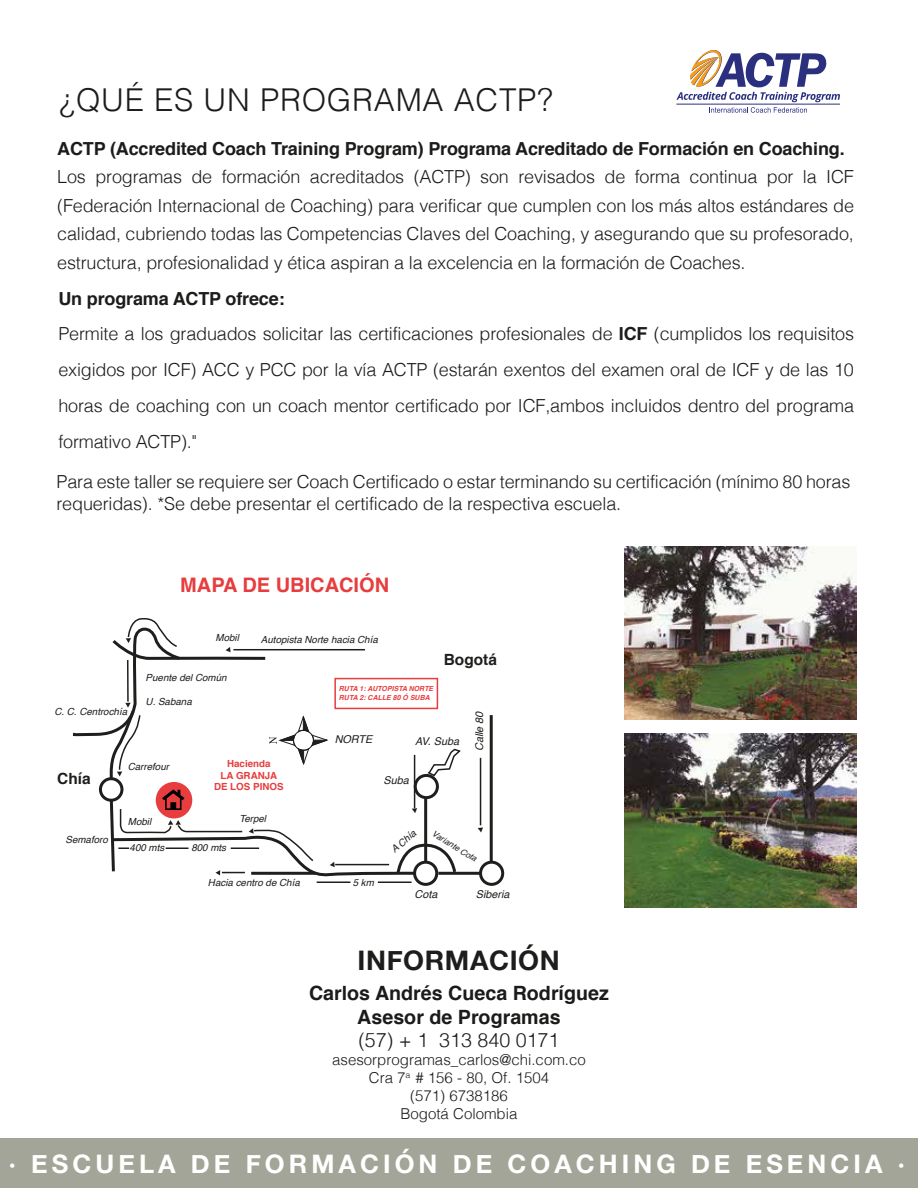
<style>
.page{position:relative;width:918px;height:1188px;background:#fff}
.page>*{position:absolute;margin:0;border:0;box-sizing:border-box;transform-origin:0 0}
.t1{font:300 31.5px "Helvetica";letter-spacing:.025em;color:#1c1c1b}
.t2{font:700 27px "Helvetica Neue";letter-spacing:.025em;color:#1d1d1b}
.t3{font:700 25.5px "Helvetica Neue";letter-spacing:.16em;color:#fff}
.t4{font:700 19.95px "Helvetica";color:#e73d3e}
.t5{font:700 19.65px/23.5px "Helvetica";color:#1b1c1a;text-align:center}
.t6{font:300 19.65px "Helvetica";color:#1b1c1a}
.t7{font:300 18px/36px "Helvetica";letter-spacing:-.01em;color:#1c1c1b;text-align:justify}
.t8{font:700 18px "Helvetica";letter-spacing:-.01em;color:#1c1c1b}
.t9{font:700 15.45px "Helvetica";color:#1e1e1c}
.t10{font:300 15px/18px "Helvetica";color:#1b1c1a;text-align:center}
.t11{font:italic 10.8px "Helvetica";color:#1e1e1c}
.t12{font:italic 9.75px "Helvetica";color:#1e1e1c}
.t13{font:700 9.75px/11.7px "Helvetica";color:#e73d3e;text-align:center}
.t14{font:italic 8.4px "Helvetica";color:#1e1e1c}
.t15{font:italic 700 7.05px/8.4px "Helvetica";color:#e73d3e}
.s1{font-weight:700}
</style>
<div class="page">
<div style="left:0;top:1139px;width:918px;height:49px;background:#a3a598"></div>
<svg style="left:676px;top:50px;width:164px;height:63px"></svg>
<hr style="left:676px;top:104px;width:164px;height:1px;background:#2b307e">
<div style="left:99px;top:777px;width:24px;height:25px;border:3px solid #1e1e1c;border-radius:50%"></div>
<div style="left:413px;top:861px;width:25px;height:25px;border:3px solid #1e1e1c;border-radius:50%"></div>
<hr style="left:438px;top:872px;width:43px;height:3px;background:#1e1e1c">
<div style="left:479px;top:861px;width:25px;height:25px;border:3px solid #1e1e1c;border-radius:50%"></div>
<div style="left:414px;top:774px;width:25px;height:25px;border:3px solid #1e1e1c;border-radius:50%"></div>
<hr style="left:490px;top:715px;width:3px;height:147px;background:#1e1e1c">
<hr style="left:317px;top:882px;width:33px;height:1px;background:#1e1e1c">
<hr style="left:378px;top:882px;width:34px;height:1px;background:#1e1e1c">
<hr style="left:480px;top:758px;width:1px;height:67px;background:#1e1e1c">
<svg style="left:478px;top:828px;width:5px;height:4px"></svg>
<hr style="left:414px;top:755px;width:1px;height:53px;background:#1e1e1c">
<div style="left:156px;top:782px;width:36px;height:36px;background:#e73d3e;border-radius:50%"></div>
<svg style="left:108px;top:789px;width:350px;height:87px"></svg>
<hr style="left:233px;top:649px;width:132px;height:1px;background:#1e1e1c">
<svg style="left:72px;top:618px;width:257px;height:164px"></svg>
<div style="left:334px;top:678px;width:104px;height:31px;border:2px solid #e73d3e"></div>
<svg style="left:426px;top:749px;width:35px;height:28px"></svg>
<img style="left:625px;top:734px;width:231px;height:173px">
<img style="left:625px;top:546px;width:231px;height:173px">
<h1 class="t1" style="left:60px;top:73px;width:495px">¿QUÉ ES UN PROGRAMA ACTP?</h1>
<p class="t8" style="left:57px;top:134px;width:789px">ACTP (Accredited Coach Training Program) Programa Acreditado de Formación en Coaching.</p>
<p class="t7" style="left:57px;top:161px;width:798px;line-height:28.5px">Los programas de formación acreditados (ACTP) son revisados de forma continua por la ICF (Federación Internacional de Coaching) para verificar que cumplen con los más altos estándares de calidad, cubriendo todas las Competencias Claves del Coaching, y asegurando que su profesorado, estructura, profesionalidad y ética aspiran a la excelencia en la formación de Coaches.</p>
<p class="t8" style="left:58px;top:284px;width:228px">Un programa ACTP ofrece:</p>
<p class="t7" style="left:58px;top:314px;width:797px">Permite a los graduados solicitar las certificaciones profesionales de <span class="s1">ICF</span> (cumplidos los requisitos exigidos por ICF) ACC y PCC por la vía ACTP (estarán exentos del examen oral de ICF y de las 10 horas de coaching con un coach mentor certificado por ICF,ambos incluidos dentro del programa formativo ACTP)."</p>
<p class="t7" style="left:56px;top:469px;width:795px;line-height:22.5px">Para este taller se requiere ser Coach Certificado o estar terminando su certificación (mínimo 80 horas requeridas). *Se debe presentar el certificado de la respectiva escuela.</p>
<p class="t12" style="left:54px;top:704px;width:74px">C. C. Centrochía</p>
<p class="t4" style="left:180px;top:569px;width:210px">MAPA DE UBICACIÓN</p>
<p class="t12" style="left:216px;top:629px;width:25px">Mobil</p>
<p class="t12" style="left:261px;top:632px;width:118px">Autopista Norte hacia Chía</p>
<p class="t12" style="left:146px;top:670px;width:83px">Puente del Común</p>
<p class="t12" style="left:146px;top:694px;width:48px">U. Sabana</p>
<p class="t15" style="left:339px;top:685px;width:96px">RUTA 1: AUTOPISTA NORTE<br>RUTA 2: CALLE 80 Ó SUBA</p>
<p class="t9" style="left:444px;top:647px;width:55px">Bogotá</p>
<p class="t11" style="left:335px;top:730px;width:39px">NORTE</p>
<p class="t11" style="left:415px;top:733px;width:45px">AV. Suba</p>
<p class="t11" style="left:471px;top:751px;width:42px;rotate:-90deg">Calle 80</p>
<p class="t12" style="left:128px;top:759px;width:43px">Carrefour</p>
<p class="t13" style="left:214px;top:758px;width:71px">Hacienda<br>LA GRANJA<br>DE LOS PINOS</p>
<p class="t9" style="left:57px;top:766px;width:35px">Chía</p>
<p class="t11" style="left:384px;top:772px;width:27px">Suba</p>
<p class="t12" style="left:66px;top:832px;width:44px">Semaforo</p>
<p class="t12" style="left:128px;top:814px;width:25px">Mobil</p>
<p class="t12" style="left:130px;top:840px;width:36px">400 mts</p>
<p class="t12" style="left:191px;top:840px;width:36px">800 mts</p>
<p class="t12" style="left:239px;top:811px;width:28px">Terpel</p>
<p class="t12" style="left:208px;top:874px;width:93px">Hacia centro de Chía</p>
<p class="t12" style="left:353px;top:874px;width:23px">5 km</p>
<p class="t12" style="left:388px;top:845px;width:31px;rotate:-41deg">A Chía</p>
<p class="t14" style="left:436px;top:827px;width:52px;rotate:31deg">Variante Cota</p>
<p class="t11" style="left:415px;top:886px;width:24px">Cota</p>
<p class="t11" style="left:476px;top:886px;width:35px">Siberia</p>
<h2 class="t2" style="left:358px;top:939px;width:204px">INFORMACIÓN</h2>
<p class="t5" style="left:309px;top:982px;width:301px">Carlos Andrés Cueca Rodríguez<br>Asesor de Programas</p>
<p class="t6" style="left:358px;top:1024px;width:203px">(57) + 1 313 840 0171</p>
<p class="t10" style="left:332px;top:1050px;width:255px">asesorprogramas_carlos@chi.com.co<br>Cra 7<sup>a</sup> # 156 - 80, Of. 1504<br>(571) 6738186<br>Bogotá Colombia</p>
<h3 class="t3" style="left:9px;top:1144px;width:897px">· ESCUELA DE FORMACIÓN DE COACHING DE ESENCIA ·</h3>
</div>
